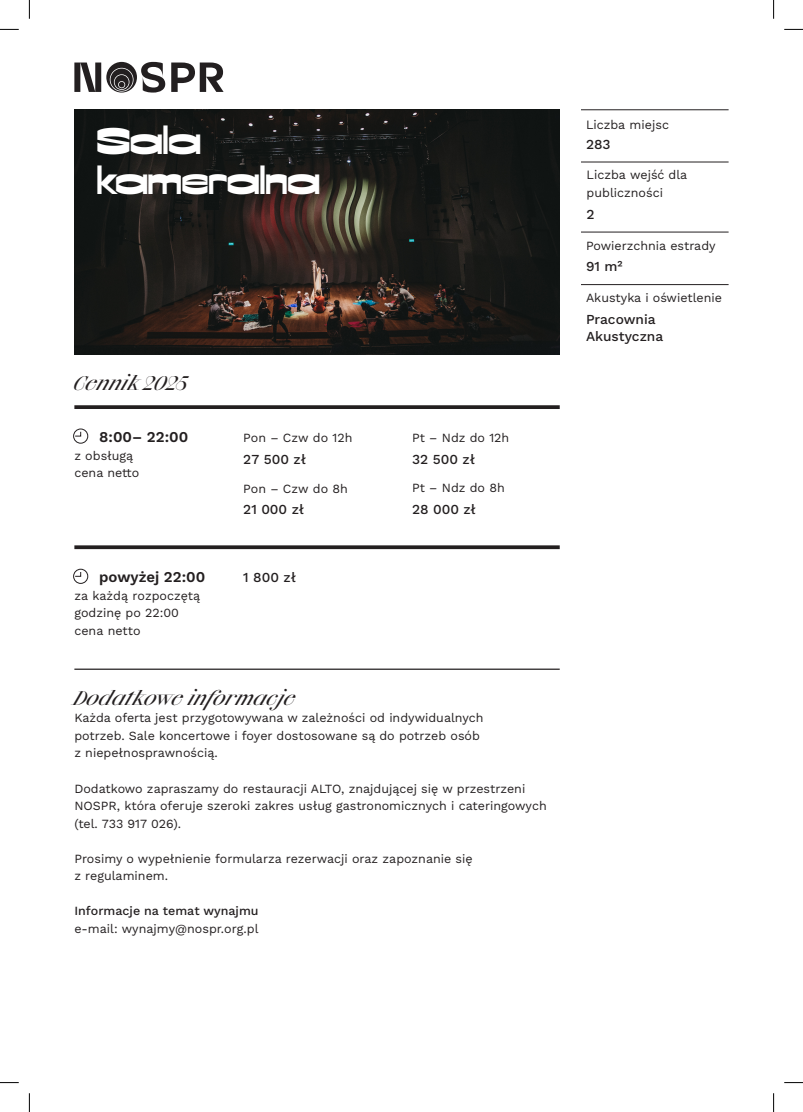
<style>
.page{position:relative;width:803px;height:1112px;background:#fff}
.page>*{position:absolute;margin:0;border:0;box-sizing:border-box;transform-origin:0 0}
.t1{font:700 37.5px/40px "CSTM Xprmntl 02";color:#fff}
.t2{font:italic 20px "CSTM Xprmntl 02";color:#231f20}
.t3{font:600 15px "Work Sans";color:#231f20}
.t4{font:500 13.75px/17.5px "Work Sans";color:#231f20}
.t5{font:12.5px/17.5px "Work Sans";color:#231f20}
.t6{font:500 12.5px "Work Sans";color:#231f20}
</style>
<div class="page">
<img style="left:74px;top:109px;width:486px;height:245px">
<hr style="left:581px;top:162px;width:147px;height:1px;background:#231f20">
<hr style="left:581px;top:232px;width:147px;height:1px;background:#231f20">
<hr style="left:581px;top:284px;width:147px;height:1px;background:#231f20">
<hr style="left:581px;top:109px;width:147px;height:1px;background:#231f20">
<svg style="left:74px;top:405px;width:486px;height:4px;background:#312d2e"></svg>
<svg style="left:74px;top:545px;width:486px;height:4px;background:#373334"></svg>
<hr style="left:74px;top:668px;width:486px;height:1px;background:#231f20">
<svg style="left:74px;top:62px;width:150px;height:30px"></svg>
<svg style="left:73px;top:428px;width:16px;height:16px"></svg>
<svg style="left:73px;top:568px;width:16px;height:16px"></svg>
<svg style="left:0;top:29px;width:19px;height:1px"></svg>
<svg style="left:784px;top:29px;width:19px;height:1px"></svg>
<svg style="left:0;top:1082px;width:19px;height:1px"></svg>
<svg style="left:784px;top:1082px;width:19px;height:1px"></svg>
<svg style="left:29px;top:0;width:1px;height:19px"></svg>
<svg style="left:29px;top:1093px;width:1px;height:18px"></svg>
<svg style="left:773px;top:0;width:1px;height:19px"></svg>
<svg style="left:773px;top:1093px;width:1px;height:18px"></svg>
<h1 class="t1" style="left:97px;top:120px;width:225px">Sala kameralna</h1>
<h2 class="t2" style="left:74px;top:370px;width:115px">Cennik 2025</h2>
<p class="t3" style="left:99px;top:425px;width:91px">8:00– 22:00</p>
<p class="t5" style="left:74px;top:446px;width:66px">z obsługą cena netto</p>
<p class="t3" style="left:99px;top:565px;width:108px">powyżej 22:00</p>
<p class="t5" style="left:74px;top:586px;width:127px">za każdą rozpoczętą godzinę po 22:00 cena netto</p>
<p class="t5" style="left:243px;top:428px;width:111px">Pon – Czw do 12h</p>
<p class="t4" style="left:243px;top:449px;width:64px">27 500 zł</p>
<p class="t5" style="left:243px;top:479px;width:106px">Pon – Czw do 8h</p>
<p class="t4" style="left:243px;top:500px;width:62px">21 000 zł</p>
<p class="t4" style="left:243px;top:568px;width:54px">1 800 zł</p>
<p class="t5" style="left:412px;top:428px;width:99px">Pt – Ndz do 12h</p>
<p class="t4" style="left:412px;top:449px;width:64px">32 500 zł</p>
<p class="t5" style="left:412px;top:479px;width:94px">Pt – Ndz do 8h</p>
<p class="t4" style="left:412px;top:500px;width:65px">28 000 zł</p>
<h2 class="t2" style="left:74px;top:685px;width:223px">Dodatkowe informacje</h2>
<p class="t5" style="left:74px;top:708px;width:411px">Każda oferta jest przygotowywana w zależności od indywidualnych potrzeb. Sale koncertowe i foyer dostosowane są do potrzeb osób z niepełnosprawnością.</p>
<p class="t5" style="left:74px;top:778px;width:474px">Dodatkowo zapraszamy do restauracji ALTO, znajdującej się w przestrzeni<br>NOSPR, która oferuje szeroki zakres usług gastronomicznych i cateringowych (tel. 733 917 026).</p>
<p class="t5" style="left:74px;top:848px;width:400px">Prosimy o wypełnienie formularza rezerwacji oraz zapoznanie się z regulaminem.</p>
<p class="t6" style="left:74px;top:901px;width:186px">Informacje na temat wynajmu</p>
<p class="t5" style="left:74px;top:918px;width:186px">e-mail: wynajmy@nospr.org.pl</p>
<p class="t5" style="left:586px;top:116px;width:85px">Liczba miejsc</p>
<p class="t4" style="left:586px;top:135px;width:26px">283</p>
<p class="t5" style="left:587px;top:166px;width:102px">Liczba wejść dla publiczności</p>
<p class="t4" style="left:587px;top:205px;width:10px">2</p>
<p class="t5" style="left:586px;top:236px;width:131px">Powierzchnia estrady</p>
<p class="t4" style="left:586px;top:257px;width:38px">91 m²</p>
<p class="t5" style="left:586px;top:288px;width:137px">Akustyka i oświetlenie</p>
<p class="t4" style="left:586px;top:310px;width:79px">Pracownia<br>Akustyczna</p>
</div>
